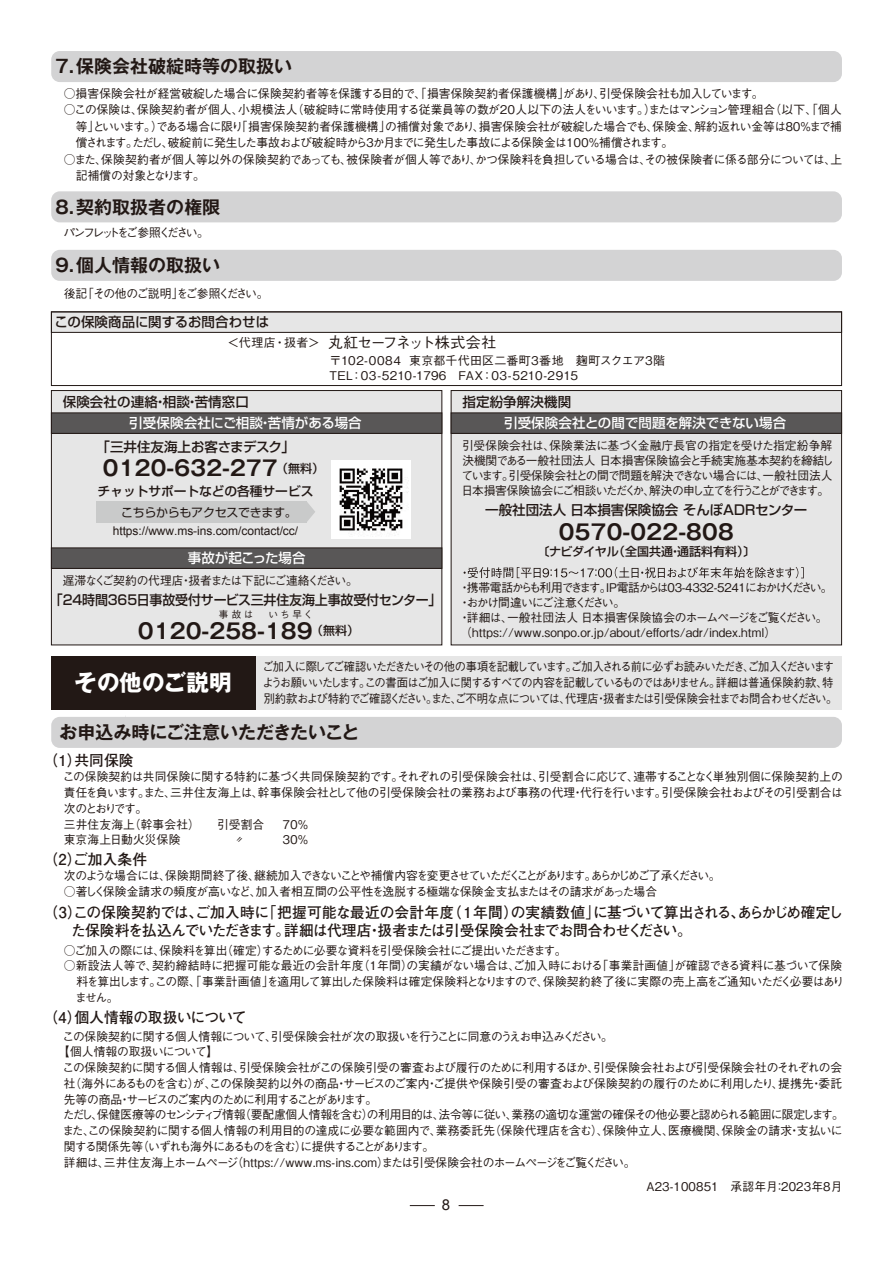
<style>
.page{position:relative;width:893px;height:1263px;background:#fff}
.page>*{position:absolute;margin:0;border:0;box-sizing:border-box;transform-origin:0 0}
.t1{font:700 22.5px "Gothic MB101 Pro";color:#fff}
.t2{font:700 21px "Gothic MB101 Pro De";letter-spacing:-.24em;color:#221815}
.t3{font:700 21px "Gothic MB101 Pro De";color:#221815}
.t4{font:700 18px "Gothic MB101 Pro De";color:#221815}
.t5{font:700 15px/18px "Futo Go B101 Pr 6";letter-spacing:-.02em;color:#221815}
.t6{font:500 15px "Gothic BBB Pr 6";letter-spacing:-.075em;color:#221815}
.t7{font:15px "Arial";color:#221815}
.t8{font:500 13.5px "Shin Go Pro";letter-spacing:-.01em;color:#221815}
.t9{font:500 13.5px "Shin Go Pro";color:#fff}
.t10{font:500 13.5px "Shin Go Pro";letter-spacing:-.01em;color:#221815;scale:.96 1}
.t11{font:500 13.5px "Shin Go Pro";letter-spacing:.01em;color:#221815}
.t12{font:500 12.75px "Shin Go Pro";letter-spacing:-.005em;color:#221815}
.t13{font:500 12px/15px "Gothic BBB Pr 6";letter-spacing:-.04em;color:#221815;text-align:justify}
.t14{font:500 12px/15.8px "Gothic BBB Pr 6";letter-spacing:-.015em;color:#221815}
.t15{font:500 12px/15.8px "Gothic BBB Pr 6";letter-spacing:.01em;color:#221815;text-align:right}
.t16{font:500 12px/15.8px "Gothic BBB Pr 6";letter-spacing:-.1em;color:#221815;scale:.94 1}
.t17{font:500 12px/16.5px "Gothic BBB Pr 6";letter-spacing:-.02em;color:#221815}
.t18{font:500 12px "Gothic BBB Pr 6";letter-spacing:-.005em;color:#221815}
.t19{font:500 12px "Gothic BBB Pr 6";letter-spacing:-.12em;color:#221815}
.t20{font:500 12px/15px "Gothic BBB Pr 6";letter-spacing:.02em;color:#221815}
.t21{font:500 12px "Gothic BBB Pr 6";letter-spacing:-.105em;color:#221815}
.t22{font:12px "Arial";letter-spacing:-.005em;color:#221815}
.t23{font:500 12px "Gothic BBB Pr 6";letter-spacing:-.1em;color:#221815}
.t24{font:500 12px "Gothic BBB Pr 6";letter-spacing:-.09em;color:#221815}
.t25{font:500 12px "Shin Go Pro";color:#221815}
.t26{font:500 12px "Gothic BBB Pr 6";letter-spacing:-.205em;color:#221815}
.t27{font:12px "Shin Go Pro";letter-spacing:-.025em;color:#221815}
.t28{font:500 9.75px "Gothic BBB Pr 6";color:#221815}
.s1{font-size:12px}
</style>
<div class="page">
<svg style="left:410px;top:1205px;width:25px;height:1px"></svg>
<svg style="left:459px;top:1205px;width:25px;height:1px"></svg>
<div style="left:51px;top:390px;width:391px;height:255px;background:#e6e6e6"></div>
<div style="left:51px;top:390px;width:391px;height:255px;border:1px solid #221815"></div>
<div style="left:51px;top:312px;width:791px;height:20px;background:#e6e6e6"></div>
<div style="left:51px;top:311px;width:791px;height:22px;border:1px solid #221815"></div>
<div style="left:51px;top:656px;width:791px;height:53px;background:#e6e6e6"></div>
<div style="left:51px;top:656px;width:204px;height:53px;background:#221815"></div>
<div style="left:51px;top:51px;width:791px;height:31px;background:#d3d3d4;border-radius:9px"></div>
<div style="left:51px;top:717px;width:791px;height:31px;background:#d3d3d4;border-radius:9px"></div>
<div style="left:51px;top:311px;width:791px;height:75px;border:1px solid #221815"></div>
<div style="left:51px;top:191px;width:791px;height:31px;background:#d3d3d4;border-radius:9px"></div>
<div style="left:51px;top:250px;width:791px;height:31px;background:#d3d3d4;border-radius:9px"></div>
<div style="left:51px;top:413px;width:391px;height:20px;background:#595757"></div>
<div style="left:51px;top:412px;width:391px;height:22px;border:1px solid #221815"></div>
<div style="left:51px;top:548px;width:391px;height:20px;background:#595757"></div>
<div style="left:51px;top:547px;width:391px;height:22px;border:1px solid #221815"></div>
<div style="left:451px;top:390px;width:391px;height:255px;background:#e6e6e6"></div>
<div style="left:451px;top:390px;width:391px;height:255px;border:1px solid #221815"></div>
<div style="left:451px;top:413px;width:391px;height:20px;background:#595757"></div>
<div style="left:451px;top:412px;width:391px;height:22px;border:1px solid #221815"></div>
<svg style="left:464px;top:567px;width:340px;height:11px"></svg>
<div style="left:97px;top:501px;width:210px;height:21px;background:#c9caca"></div>
<svg style="left:307px;top:502px;width:8px;height:19px"></svg>
<img style="left:331px;top:460px;width:79px;height:79px">
<h3 class="t4" style="left:53px;top:52px;width:241px">７．保険会社破綻時等の取扱い</h3>
<p class="t15" style="left:64px;top:85px;width:701px">○損害保険会社が経営破綻した場合に保険契約者等を保護する目的で、「損害保険契約者保護機構」があり、引受保険会社も加入しています。</p>
<p class="t13" style="left:76px;top:101px;width:768px;line-height:16.5px;text-indent:-12px">○この保険は、保険契約者が個人、小規模法人（破綻時に常時使用する従業員等の数が２０人以下の法人をいいます。）またはマンション管理組合（以下、「個人等」といいます。）である場合に限り「損害保険契約者保護機構」の補償対象であり、損害保険会社が破綻した場合でも、保険金、解約返れい金等は８０％まで補償されます。ただし、破綻前に発生した事故および破綻時から３か月までに発生した事故による保険金は１００％補償されます。</p>
<p class="t17" style="left:76px;top:150px;width:768px;text-indent:-12px">○また、保険契約者が個人等以外の保険契約であっても、被保険者が個人等であり、かつ保険料を負担している場合は、その被保険者に係る部分については、上記補償の対象となります。</p>
<h3 class="t4" style="left:53px;top:192px;width:169px">８．契約取扱者の権限</h3>
<p class="t26" style="left:63px;top:223px;width:147px">パンフレットをご参照ください。</p>
<h3 class="t4" style="left:53px;top:250px;width:169px">９．個人情報の取扱い</h3>
<p class="t24" style="left:64px;top:283px;width:206px">後記「その他のご説明」をご参照ください。</p>
<p class="t8" style="left:55px;top:311px;width:216px">この保険商品に関するお問合わせは</p>
<p class="t6" style="left:227px;top:330px;width:270px"><span class="s1">＜代理店・扱者＞</span> 丸紅セーフネット株式会社</p>
<p class="t20" style="left:330px;top:352px;width:337px">〒102-0084 東京都千代田区二番町3番地　麹町スクエア3階<br>TEL：03-5210-1796 FAX：03-5210-2915</p>
<p class="t11" style="left:63px;top:391px;width:188px">保険会社の連絡・相談・苦情窓口</p>
<p class="t9" style="left:129px;top:412px;width:234px">引受保険会社にご相談・苦情がある場合</p>
<p class="t8" style="left:97px;top:435px;width:200px">「三井住友海上お客さまデスク」</p>
<h2 class="t2" style="left:100px;top:451px;width:225px">０１２０-６３２-２７７<sup>（無料）</sup></h2>
<p class="t12" style="left:98px;top:481px;width:217px">チャットサポートなどの各種サービス</p>
<p class="t22" style="left:113px;top:523px;width:187px">https://www.ms-ins.com/contact/cc/</p>
<p class="t27" style="left:121px;top:502px;width:177px">こちらからもアクセスできます。</p>
<p class="t9" style="left:188px;top:547px;width:119px">事故が起こった場合</p>
<p class="t13" style="left:63px;top:572px;width:297px">遅滞なくご契約の代理店・扱者または下記にご連絡ください。</p>
<p class="t10" style="left:50px;top:589px;width:409px">「24時間365日事故受付サービス三井住友海上事故受付センター」</p>
<p class="t28" style="left:180px;top:606px;width:135px">　 　　 事 故 は 　いち 早く</p>
<h2 class="t3" style="left:138px;top:613px;width:223px">0120-258-189<sup>（無料）</sup></h2>
<p class="t11" style="left:462px;top:391px;width:110px">指定紛争解決機関</p>
<p class="t9" style="left:504px;top:412px;width:284px">引受保険会社との間で問題を解決できない場合</p>
<p class="t13" style="left:461px;top:437px;width:373px">引受保険会社は、保険業法に基づく金融庁長官の指定を受けた指定紛争解決機関である一般社団法人日本損害保険協会と手続実施基本契約を締結しています。引受保険会社との間で問題を解決できない場合には、一般社団法人日本損害保険協会にご相談いただくか、解決の申し立てを行うことができます。</p>
<p class="t8" style="left:485px;top:499px;width:324px">一般社団法人 日本損害保険協会 そんぽＡＤＲセンター</p>
<h2 class="t2" style="left:556px;top:515px;width:182px">０５７０-０２２-８０８</h2>
<p class="t25" style="left:537px;top:542px;width:219px">〔ナビダイヤル（全国共通・通話料有料）〕</p>
<p class="t13" style="left:459px;top:579px;width:375px;text-align:left">・携帯電話からも利用できます。IP電話からは03-4332-5241におかけください。・おかけ間違いにご注意ください。<br>・詳細は、一般社団法人 日本損害保険協会のホームページをご覧ください。（https://www.sonpo.or.jp/about/efforts/adr/index.html）</p>
<h1 class="t1" style="left:75px;top:664px;width:158px">その他のご説明</h1>
<p class="t16" style="left:262px;top:658px;width:613px">ご加入に際してご確認いただきたいその他の事項を記載しています。ご加入される前に必ずお読みいただき、ご加入くださいますようお願いいたします。この書面はご加入に関するすべての内容を記載しているものではありません。詳細は普通保険約款、特別約款および特約でご確認ください。また、ご不明な点については、代理店・扱者または引受保険会社までお問合わせください。</p>
<h3 class="t4" style="left:60px;top:717px;width:301px">お申込み時にご注意いただきたいこと</h3>
<p class="t5" style="left:43px;top:751px;width:92px">（1）共同保険</p>
<p class="t14" style="left:63px;top:768px;width:782px">この保険契約は共同保険に関する特約に基づく共同保険契約です。それぞれの引受保険会社は、引受割合に応じて、連帯することなく単独別個に保険契約上の責任を負います。また、三井住友海上は、幹事保険会社として他の引受保険会社の業務および事務の代理・代行を行います。引受保険会社およびその引受割合は次のとおりです。<br>三井住友海上（幹事会社）　引受割合</p>
<p class="t15" style="left:64px;top:815px;width:246px">７０％<br>東京海上日動火災保険　　　　 〃　 　 ３０％</p>
<p class="t19" style="left:64px;top:866px;width:658px">次のような場合には、保険期間終了後、継続加入できないことや補償内容を変更させていただくことがあります。あらかじめご了承ください。</p>
<p class="t17" style="left:64px;top:882px;width:595px">○著しく保険金請求の頻度が高いなど、加入者相互間の公平性を逸脱する極端な保険金支払またはその請求があった場合</p>
<p class="t5" style="left:43px;top:850px;width:105px">（2）ご加入条件</p>
<p class="t5" style="left:71px;top:903px;width:774px;text-indent:-28px">（3）この保険契約では、ご加入時に「把握可能な最近の会計年度（１年間）の実績数値」に基づいて算出される、あらかじめ確定した保険料を払込んでいただきます。詳細は代理店・扱者または引受保険会社までお問合わせください。</p>
<p class="t13" style="left:64px;top:942px;width:504px">○ご加入の際には、保険料を算出（確定）するために必要な資料を引受保険会社にご提出いただきます。</p>
<p class="t13" style="left:75px;top:957px;width:770px;line-height:15.8px;text-align:left;text-indent:-11px">○新設法人等で、契約締結時に把握可能な最近の会計年度（１年間）の実績がない場合は、ご加入時における「事業計画値」が確認できる資料に基づいて保険料を算出します。この際、「事業計画値」を適用して算出した保険料は確定保険料となりますので、保険契約終了後に実際の売上高をご通知いただく必要はありません。</p>
<p class="t5" style="left:43px;top:1008px;width:205px">（4）個人情報の取扱いについて</p>
<p class="t13" style="left:63px;top:1028px;width:552px">この保険契約に関する個人情報について、引受保険会社が次の取扱いを行うことに同意のうえお申込みください。</p>
<p class="t17" style="left:58px;top:1043px;width:162px">【個人情報の取扱いについて】</p>
<p class="t14" style="left:63px;top:1059px;width:781px">この保険契約に関する個人情報は、引受保険会社がこの保険引受の審査および履行のために利用するほか、引受保険会社および引受保険会社のそれぞれの会</p>
<p class="t18" style="left:64px;top:1074px;width:780px">社（海外にあるものを含む）が、この保険契約以外の商品・サービスのご案内・ご提供や保険引受の審査および保険契約の履行のために利用したり、提携先・委託</p>
<p class="t23" style="left:64px;top:1089px;width:315px">先等の商品・サービスのご案内のために利用することがあります。</p>
<p class="t13" style="left:63px;top:1106px;width:783px">ただし、保健医療等のセンシティブ情報（要配慮個人情報を含む）の利用目的は、法令等に従い、業務の適切な運営の確保その他必要と認められる範囲に限定します。</p>
<p class="t15" style="left:62px;top:1122px;width:782px">また、この保険契約に関する個人情報の利用目的の達成に必要な範囲内で、業務委託先（保険代理店を含む）、保険仲立人、医療機関、保険金の請求・支払いに</p>
<p class="t21" style="left:64px;top:1137px;width:372px">関する関係先等（いずれも海外にあるものを含む）に提供することがあります。</p>
<p class="t13" style="left:64px;top:1154px;width:573px">詳細は、三井住友海上ホームページ（https://www.ms-ins.com）または引受保険会社のホームページをご覧ください。</p>
<p class="t7" style="left:442px;top:1195px;width:10px">8</p>
<p class="t15" style="left:646px;top:1178px;width:197px">A23-100851 承認年月：2023年8月</p>
</div>
